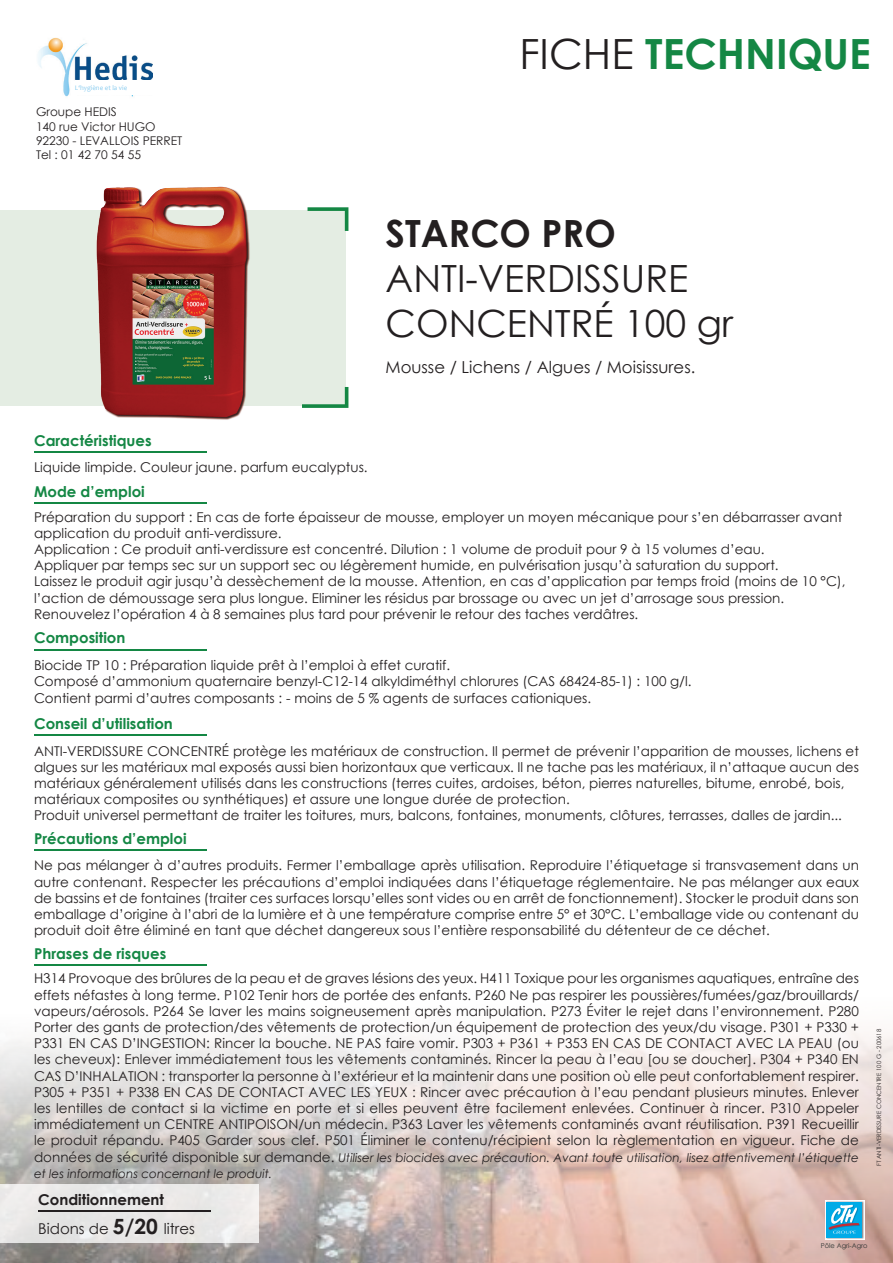
<style>
.page{position:relative;width:893px;height:1263px;background:#fff}
.page>*{position:absolute;margin:0;border:0;box-sizing:border-box;transform-origin:0 0}
.t1{font:700 41.7px "Century Gothic";color:#148744}
.t2{font:37.5px/45px "Century Gothic";color:#231f20}
.t3{font:700 37.5px "Century Gothic";color:#231f20}
.t4{font:16.5px "Century Gothic";color:#231f20}
.t5{font:700 15px "Century Gothic";color:#148744}
.t6{font:700 15px/29px "Century Gothic";color:#231f20}
.t7{font:13.5px/16.2px "Century Gothic";color:#231f20}
.t8{font:italic 12px/16.2px "Century Gothic";color:#231f20}
.t9{font:12px/14.4px "Century Gothic";color:#231f20}
.t10{font:6.9px "Candara";color:#8ccdf0}
.t11{font:6.75px "Century Gothic";color:#2d3332}
.t12{font:6px "Century Gothic";color:#231f20}
.s1{font-weight:400;color:#231f20}
.s2{font-style:normal;font-size:13.5px}
.s3{font-weight:400}
.s4{font-size:21px}
</style>
<div class="page">
<img style="left:0;top:1026px;width:893px;height:237px">
<div style="left:0;top:210px;width:345px;height:196px;background:#e4ede3"></div>
<svg style="left:308px;top:207px;width:40px;height:24px"></svg>
<svg style="left:302px;top:387px;width:46px;height:21px"></svg>
<hr style="left:34px;top:451px;width:172px;height:2px;background:#148744">
<hr style="left:34px;top:503px;width:172px;height:1px;background:#148744">
<hr style="left:34px;top:649px;width:172px;height:1px;background:#148744">
<hr style="left:34px;top:734px;width:172px;height:2px;background:#148744">
<img style="left:825px;top:1200px;width:40px;height:40px">
<div style="left:826px;top:1201px;width:36px;height:36px;background:#00abe7"></div>
<svg style="left:828px;top:1205px;width:32px;height:29px"></svg>
<img style="left:96px;top:186px;width:154px;height:234px">
<img style="left:38px;top:37px;width:114px;height:60px">
<div style="left:75px;top:81px;width:81px;height:14px;background:#fff"></div>
<hr style="left:34px;top:849px;width:172px;height:2px;background:#148744">
<hr style="left:34px;top:964px;width:172px;height:2px;background:#148744">
<div style="left:0;top:1184px;width:259px;height:59px;background:#e9e8e7"></div>
<hr style="left:38px;top:1211px;width:172px;height:1px;background:#231f20">
<p class="t10" style="left:75px;top:83px;width:54px">L‘hygiène et la vie</p>
<p class="t9" style="left:36px;top:104px;width:148px">Groupe HEDIS<br>140 rue Victor HUGO<br>92230 - LEVALLOIS PERRET<br>Tel : 01 42 70 54 55</p>
<h1 class="t1" style="left:519px;top:22px;width:353px"><span class="s1">FICHE</span> TECHNIQUE</h1>
<h2 class="t3" style="left:386px;top:205px;width:232px">STARCO PRO</h2>
<h2 class="t2" style="left:386px;top:256px;width:349px">ANTI-VERDISSURE<br>CONCENTRÉ 100 gr</h2>
<p class="t4" style="left:386px;top:356px;width:311px">Mousse / Lichens / Algues / Moisissures.</p>
<p class="t5" style="left:34px;top:429px;width:119px">Caractéristiques</p>
<p class="t5" style="left:34px;top:480px;width:112px">Mode d’emploi</p>
<p class="t7" style="left:34px;top:459px;width:335px">Liquide limpide. Couleur jaune. parfum eucalyptus.</p>
<p class="t7" style="left:34px;top:508px;width:813px">Préparation du support : En cas de forte épaisseur de mousse, employer un moyen mécanique pour s’en débarrasser avant application du produit anti-verdissure.<br>Application : Ce produit anti-verdissure est concentré. Dilution : 1 volume de produit pour 9 à 15 volumes d’eau.<br>Appliquer par temps sec sur un support sec ou légèrement humide, en pulvérisation jusqu’à saturation du support.<br>Laissez le produit agir jusqu’à dessèchement de la mousse. Attention, en cas d’application par temps froid (moins de 10 °C), l’action de démoussage sera plus longue. Eliminer les résidus par brossage ou avec un jet d’arrosage sous pression.<br>Renouvelez l’opération 4 à 8 semaines plus tard pour prévenir le retour des taches verdâtres.</p>
<p class="t7" style="left:34px;top:657px;width:659px">Biocide TP 10 : Préparation liquide prêt à l’emploi à effet curatif.<br>Composé d’ammonium quaternaire benzyl-C12-14 alkyldiméthyl chlorures (CAS 68424-85-1) : 100 g/l.<br>Contient parmi d’autres composants : - moins de 5 % agents de surfaces cationiques.</p>
<p class="t7" style="left:34px;top:742px;width:826px">ANTI-VERDISSURE CONCENTRÉ protège les matériaux de construction. Il permet de prévenir l’apparition de mousses, lichens et algues sur les matériaux mal exposés aussi bien horizontaux que verticaux. Il ne tache pas les matériaux, il n’attaque aucun des matériaux généralement utilisés dans les constructions (terres cuites, ardoises, béton, pierres naturelles, bitume, enrobé, bois, matériaux composites ou synthétiques) et assure une longue durée de protection.<br>Produit universel permettant de traiter les toitures, murs, balcons, fontaines, monuments, clôtures, terrasses, dalles de jardin...</p>
<p class="t5" style="left:34px;top:626px;width:93px">Composition</p>
<p class="t5" style="left:34px;top:712px;width:140px">Conseil d’utilisation</p>
<p class="t5" style="left:34px;top:827px;width:154px">Précautions d’emploi</p>
<p class="t7" style="left:34px;top:857px;width:826px;text-align:justify">Ne pas mélanger à d’autres produits. Fermer l’emballage après utilisation. Reproduire l’étiquetage si transvasement dans un autre contenant. Respecter les précautions d’emploi indiquées dans l’étiquetage réglementaire. Ne pas mélanger aux eaux de bassins et de fontaines (traiter ces surfaces lorsqu’elles sont vides ou en arrêt de fonctionnement). Stocker le produit dans son emballage d’origine à l’abri de la lumière et à une température comprise entre 5° et 30°C. L’emballage vide ou contenant du produit doit être éliminé en tant que déchet dangereux sous l’entière responsabilité du détenteur de ce déchet.</p>
<p class="t7" style="left:34px;top:970px;width:826px;text-align:justify">H314 Provoque des brûlures de la peau et de graves lésions des yeux. H411 Toxique pour les organismes aquatiques, entraîne des effets néfastes à long terme. P102 Tenir hors de portée des enfants. P260 Ne pas respirer les poussières/fumées/gaz/brouillards/ vapeurs/aérosols. P264 Se laver les mains soigneusement après manipulation. P273 Éviter le rejet dans l’environnement. P280<br>Porter des gants de protection/des vêtements de protection/un équipement de protection des yeux/du visage. P301 + P330 + P331 EN CAS D’INGESTION: Rincer la bouche. NE PAS faire vomir. P303 + P361 + P353 EN CAS DE CONTACT AVEC LA PEAU (ou les cheveux): Enlever immédiatement tous les vêtements contaminés. Rincer la peau à l’eau [ou se doucher]. P304 + P340 EN CAS D’INHALATION : transporter la personne à l’extérieur et la maintenir dans une position où elle peut confortablement respirer.<br>P305 + P351 + P338 EN CAS DE CONTACT AVEC LES YEUX : Rincer avec précaution à l’eau pendant plusieurs minutes. Enlever les lentilles de contact si la victime en porte et si elles peuvent être facilement enlevées. Continuer à rincer. P310 Appeler immédiatement un CENTRE ANTIPOISON/un médecin. P363 Laver les vêtements contaminés avant réutilisation. P391 Recueillir le produit répandu. P405 Garder sous clef. P501 Éliminer le contenu/récipient selon la règlementation en vigueur. Fiche de</p>
<p class="t8" style="left:34px;top:1149px;width:826px"><span class="s2">données de sécurité disponible sur demande.</span> Utiliser les biocides avec précaution. Avant toute utilisation, lisez attentivement l’étiquette et les informations concernant le produit.</p>
<p class="t6" style="left:38px;top:1184px;width:158px">Conditionnement<br><span class="s3">Bidons de</span> <span class="s4">5/20</span> <span class="s3">litres</span></p>
<p class="t5" style="left:34px;top:942px;width:134px">Phrases de risques</p>
<p class="t11" style="left:821px;top:1240px;width:48px">Pôle Agri-Agro</p>
<p class="t12" style="left:875px;top:1166px;width:139px;rotate:-90deg">FT ANTI-VERDISSURE CONCENTRE 100 G - 200618</p>
</div>
